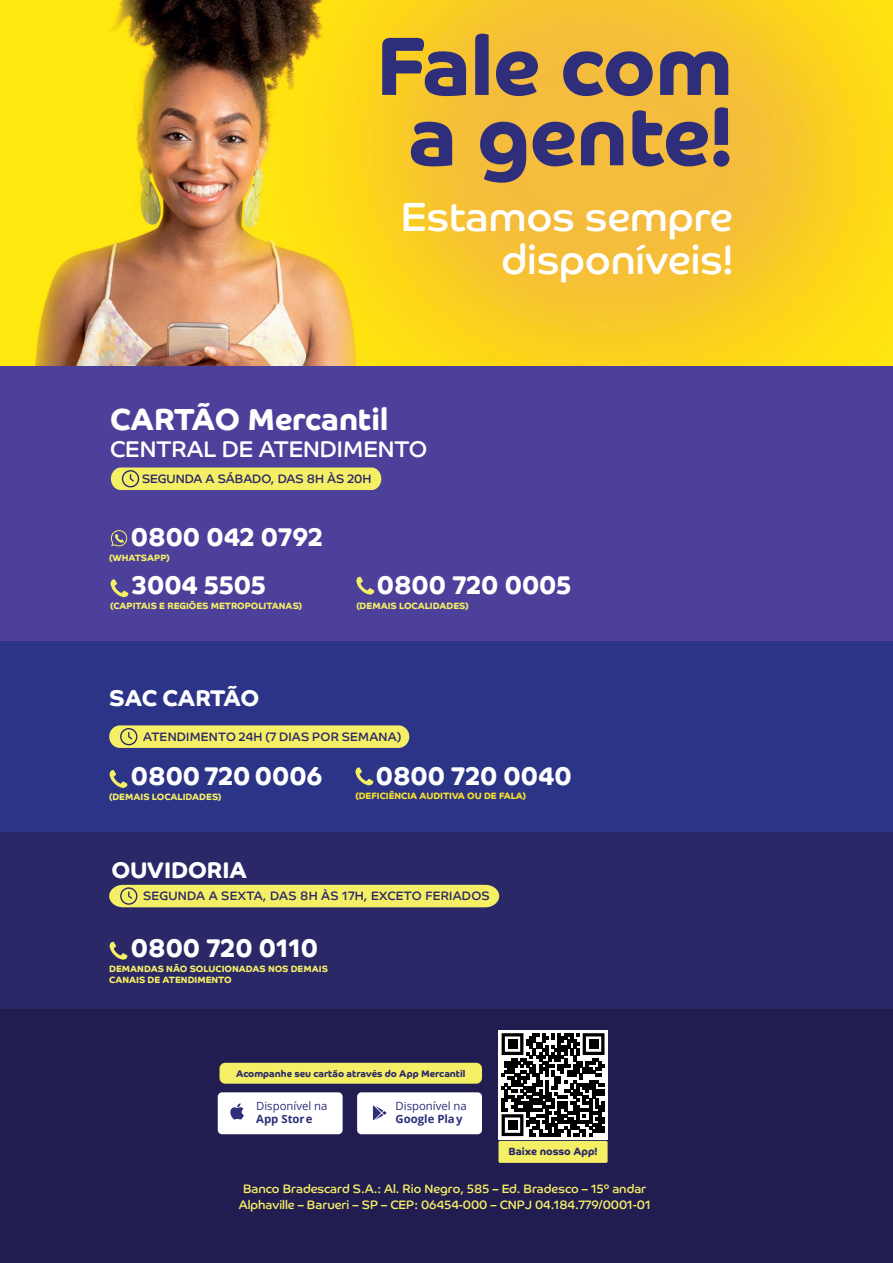
<style>
.page{position:relative;width:893px;height:1263px;background:#fff}
.page>*{position:absolute;margin:0;border:0;box-sizing:border-box;transform-origin:0 0}
.t1{font:700 83.1px/70.3px "Co Headline";color:#2e2e7a;text-align:center}
.t2{font:40.95px/43.2px "Co Headline";color:#fff;text-align:right}
.t3{font:700 30.6px "Co Headline";color:#fff}
.t4{font:700 25.65px "Co Headline";color:#fff}
.t5{font:22.8px "Co Headline";color:#fff}
.t6{font:700 22.8px "Co Headline";color:#fff}
.t7{font:700 22.8px "Co Headline";letter-spacing:-.025em;color:#fff}
.t8{font:12.3px/16.4px "Co Headline";color:#f5ef66;text-align:center}
.t9{font:12.3px "Co Headline";letter-spacing:.02em;color:#2b2867}
.t10{font:12.3px "Co Headline";color:#2b2867}
.t11{font:11.4px "Open Sans";color:#2e2e7a}
.t12{font:700 11.4px "Open Sans";color:#2e2e7a}
.t13{font:700 10.5px "Co Headline";color:#2b2867}
.t14{font:700 9.6px "Co Headline";color:#2b2867}
.t15{font:700 9.15px/10.9px "Co Headline";color:#f5ef66}
.t16{font:700 9.15px "Co Headline";color:#f9e329}
</style>
<div class="page">
<img style="left:0;top:0;width:893px;height:366px">
<div style="left:0;top:401px;width:893px;height:862px;background:#221d51"></div>
<div style="left:0;top:366px;width:893px;height:275px;background:#4d409a"></div>
<div style="left:0;top:641px;width:893px;height:191px;background:#2c3488"></div>
<div style="left:0;top:832px;width:893px;height:177px;background:#2b2867"></div>
<div style="left:109px;top:885px;width:390px;height:22px;background:#f5ef66"></div>
<svg style="left:110px;top:942px;width:17px;height:17px"></svg>
<svg style="left:111px;top:467px;width:270px;height:23px;background:#ece667"></svg>
<svg style="left:111px;top:530px;width:16px;height:16px"></svg>
<svg style="left:111px;top:579px;width:17px;height:18px"></svg>
<svg style="left:356px;top:577px;width:18px;height:17px"></svg>
<svg style="left:109px;top:725px;width:300px;height:23px;background:#ebe667"></svg>
<svg style="left:110px;top:770px;width:17px;height:18px"></svg>
<svg style="left:355px;top:767px;width:18px;height:18px"></svg>
<div style="left:498px;top:1030px;width:110px;height:109px;background:#fff"></div>
<svg style="left:498px;top:1033px;width:110px;height:130px"></svg>
<div style="left:508px;top:1039px;width:9px;height:10px;background:#000001"></div>
<div style="left:589px;top:1039px;width:9px;height:10px;background:#000001"></div>
<div style="left:508px;top:1120px;width:9px;height:10px;background:#000001"></div>
<div style="left:357px;top:1092px;width:125px;height:42px;background:#fff"></div>
<div style="left:218px;top:1092px;width:125px;height:42px;background:#fff"></div>
<div style="left:220px;top:1063px;width:262px;height:21px;background:#f5ef66;border-radius:6px"></div>
<h1 class="t1" style="left:376px;top:31px;width:358px">Fale com a gente!</h1>
<h2 class="t2" style="left:401px;top:195px;width:334px">Estamos sempre disponíveis!</h2>
<h3 class="t3" style="left:110px;top:401px;width:280px">CARTÃO Mercantil</h3>
<h3 class="t5" style="left:110px;top:436px;width:319px">CENTRAL DE ATENDIMENTO</h3>
<h3 class="t10" style="left:142px;top:471px;width:231px">SEGUNDA A SÁBADO, DAS 8H ÀS 20H</h3>
<h3 class="t4" style="left:131px;top:522px;width:193px">0800 042 0792</h3>
<p class="t15" style="left:109px;top:552px;width:62px">(WHATSAPP)</p>
<h3 class="t4" style="left:132px;top:571px;width:135px">3004 5505</h3>
<p class="t15" style="left:110px;top:601px;width:194px">(CAPITAIS E REGIÕES METROPOLITANAS)</p>
<h3 class="t4" style="left:377px;top:570px;width:196px">0800 720 0005</h3>
<p class="t15" style="left:356px;top:601px;width:114px">(DEMAIS LOCALIDADES)</p>
<h3 class="t7" style="left:109px;top:685px;width:152px">SAC CARTÃO</h3>
<h3 class="t9" style="left:143px;top:729px;width:260px">ATENDIMENTO 24H (7 DIAS POR SEMANA)</h3>
<h3 class="t4" style="left:131px;top:761px;width:193px">0800 720 0006</h3>
<p class="t15" style="left:109px;top:791px;width:114px">(DEMAIS LOCALIDADES)</p>
<h3 class="t4" style="left:376px;top:761px;width:197px">0800 720 0040</h3>
<p class="t16" style="left:355px;top:791px;width:172px">(DEFICIÊNCIA AUDITIVA OU DE FALA)</p>
<h3 class="t6" style="left:112px;top:856px;width:137px">OUVIDORIA</h3>
<h3 class="t9" style="left:143px;top:889px;width:348px">SEGUNDA A SEXTA, DAS 8H ÀS 17H, EXCETO FERIADOS</h3>
<h3 class="t4" style="left:131px;top:933px;width:189px">0800 720 0110</h3>
<p class="t15" style="left:109px;top:963px;width:220px">DEMANDAS NÃO SOLUCIONADAS NOS DEMAIS<br>CANAIS DE ATENDIMENTO</p>
<p class="t14" style="left:236px;top:1067px;width:231px">Acompanhe seu cartão através do App Mercantil</p>
<p class="t11" style="left:256px;top:1098px;width:73px">Disponível na</p>
<p class="t12" style="left:256px;top:1111px;width:58px">App Store</p>
<p class="t11" style="left:396px;top:1098px;width:73px">Disponível na</p>
<p class="t12" style="left:396px;top:1111px;width:68px">Google Play</p>
<p class="t13" style="left:509px;top:1145px;width:90px">Baixe nosso App!</p>
<h3 class="t8" style="left:239px;top:1180px;width:414px">Banco Bradescard S.A.: Al. Rio Negro, 585 – Ed. Bradesco – 15º andar<br>Alphaville – Barueri – SP – CEP: 06454-000 – CNPJ 04.184.779/0001-01</h3>
</div>
